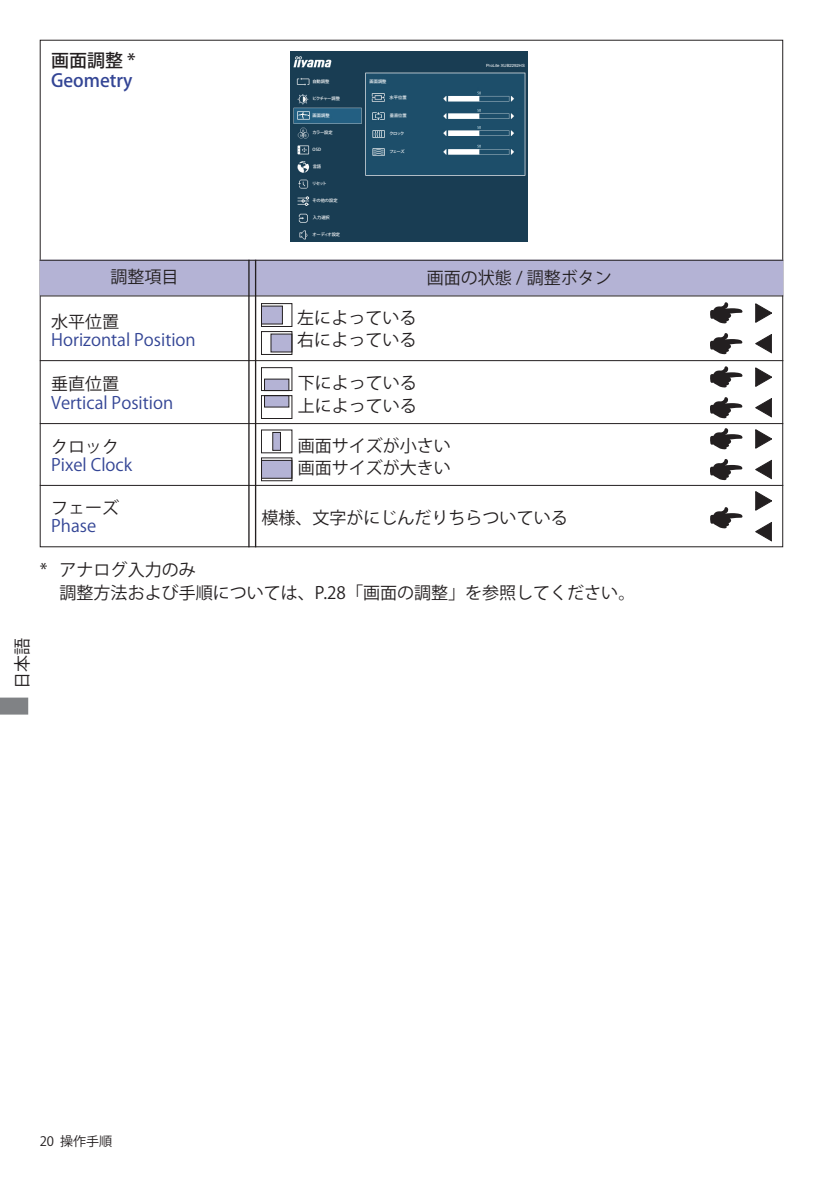
<style>
.page{position:relative;width:840px;height:1191px;background:#fff}
.page>*{position:absolute;margin:0;border:0;box-sizing:border-box;transform-origin:0 0}
.t1{font:500 18px "Koz Go Pro";color:#334595}
.t2{font:500 18px "Koz Go Pro";color:#231f20}
.t3{font:17px/22.6px "Koz Go Pro";color:#231f20}
.t4{font:17px "Koz Go Pro";color:#334595}
.t5{font:13px "Koz Go Pro";color:#231f20}
.t6{font:500 4.2px "Koz Go Pro";letter-spacing:-.01em;color:#fff}
.t7{font:4.2px "Arial";color:#fff}
.t8{font:500 4.2px "Koz Go Pro";letter-spacing:-.11em;color:#fff}
.t9{font:500 4.2px "Koz Go Pro";letter-spacing:-.055em;color:#fff}
</style>
<div class="page">
<svg style="left:0;top:697px;width:28px;height:17px"></svg>
<svg style="left:710px;top:302px;width:32px;height:21px"></svg>
<svg style="left:755px;top:334px;width:16px;height:19px"></svg>
<svg style="left:755px;top:303px;width:16px;height:20px"></svg>
<svg style="left:710px;top:333px;width:32px;height:21px"></svg>
<svg style="left:710px;top:366px;width:32px;height:21px"></svg>
<svg style="left:755px;top:398px;width:16px;height:19px"></svg>
<svg style="left:755px;top:367px;width:16px;height:20px"></svg>
<svg style="left:710px;top:397px;width:32px;height:21px"></svg>
<svg style="left:710px;top:428px;width:32px;height:21px"></svg>
<svg style="left:755px;top:460px;width:16px;height:19px"></svg>
<svg style="left:755px;top:429px;width:16px;height:20px"></svg>
<svg style="left:710px;top:459px;width:32px;height:21px"></svg>
<svg style="left:710px;top:507px;width:32px;height:21px"></svg>
<svg style="left:755px;top:522px;width:16px;height:19px"></svg>
<svg style="left:755px;top:491px;width:16px;height:20px"></svg>
<div style="left:261px;top:306px;width:21px;height:18px;background:#b4b3d5"></div>
<div style="left:261px;top:303px;width:31px;height:24px;border:1px solid #231f20"></div>
<div style="left:271px;top:334px;width:21px;height:18px;background:#b4b3d5"></div>
<div style="left:261px;top:331px;width:31px;height:24px;border:1px solid #231f20"></div>
<svg style="left:261px;top:367px;width:31px;height:52px"></svg>
<div style="left:272px;top:432px;width:8px;height:18px;background:#b4b3d5"></div>
<div style="left:272px;top:432px;width:8px;height:18px;border:1px solid #231f20"></div>
<div style="left:261px;top:460px;width:31px;height:18px;background:#b4b3d5"></div>
<div style="left:261px;top:460px;width:31px;height:18px;border:1px solid #231f20"></div>
<div style="left:261px;top:457px;width:31px;height:24px;border:1px solid #231f20"></div>
<hr style="left:40px;top:360px;width:742px;height:1px;background:#231f20">
<hr style="left:40px;top:423px;width:742px;height:1px;background:#231f20">
<hr style="left:40px;top:485px;width:742px;height:1px;background:#231f20">
<div style="left:40px;top:260px;width:742px;height:35px;background:#b4b3d5"></div>
<hr style="left:40px;top:295px;width:742px;height:1px;background:#231f20">
<hr style="left:40px;top:260px;width:742px;height:1px;background:#231f20">
<hr style="left:248px;top:260px;width:1px;height:287px;background:#231f20">
<hr style="left:255px;top:260px;width:1px;height:287px;background:#231f20">
<img style="left:290px;top:51px;width:237px;height:191px">
<p class="t2" style="left:51px;top:49px;width:86px">画面調整 *</p>
<p class="t1" style="left:51px;top:69px;width:83px">Geometry</p>
<p class="t6" style="left:312px;top:79px;width:18px">自動調整</p>
<p class="t8" style="left:312px;top:96px;width:29px">ピクチャー調整</p>
<p class="t6" style="left:312px;top:113px;width:19px">画面調整</p>
<p class="t6" style="left:312px;top:130px;width:22px">カラー設定</p>
<p class="t6" style="left:312px;top:164px;width:10px">言語</p>
<p class="t6" style="left:312px;top:180px;width:16px">リセット</p>
<p class="t6" style="left:312px;top:197px;width:27px">その他の設定</p>
<p class="t6" style="left:312px;top:214px;width:19px">入力選択</p>
<p class="t9" style="left:312px;top:231px;width:29px">オーディオ設定</p>
<p class="t6" style="left:312px;top:147px;width:10px">OSD</p>
<p class="t6" style="left:369px;top:79px;width:19px">画面調整</p>
<p class="t6" style="left:389px;top:95px;width:19px">水平位置</p>
<p class="t6" style="left:389px;top:113px;width:19px">垂直位置</p>
<p class="t6" style="left:389px;top:131px;width:16px">クロック</p>
<p class="t6" style="left:389px;top:149px;width:17px">フェーズ</p>
<p class="t7" style="left:486px;top:63px;width:40px">ProLite XUB2292HS</p>
<p class="t3" style="left:110px;top:266px;width:69px">調整項目</p>
<p class="t3" style="left:426px;top:267px;width:186px">画面の状態 / 調整ボタン</p>
<p class="t3" style="left:51px;top:310px;width:70px">水平位置</p>
<p class="t4" style="left:51px;top:329px;width:146px">Horizontal Position</p>
<p class="t3" style="left:51px;top:373px;width:70px">垂直位置</p>
<p class="t4" style="left:51px;top:391px;width:123px">Vertical Position</p>
<p class="t3" style="left:51px;top:436px;width:70px">クロック</p>
<p class="t4" style="left:51px;top:454px;width:83px">Pixel Clock</p>
<p class="t3" style="left:51px;top:497px;width:70px">フェーズ</p>
<p class="t4" style="left:51px;top:515px;width:46px">Phase</p>
<p class="t3" style="left:297px;top:306px;width:120px">左によっている右によっている</p>
<p class="t3" style="left:297px;top:372px;width:120px">下によっている上によっている</p>
<p class="t3" style="left:297px;top:434px;width:154px">画面サイズが小さい画面サイズが大きい</p>
<p class="t3" style="left:261px;top:507px;width:307px">模様、文字がにじんだりちらついている</p>
<p class="t3" style="left:60px;top:559px;width:577px;text-indent:-20px">* アナログ入力のみ<br>調整方法および手順については、P.28「画面の調整」を参照してください。</p>
<p class="t3" style="left:11px;top:689px;width:52px;rotate:-90deg">日本語</p>
<p class="t5" style="left:40px;top:1132px;width:74px">20 操作手順</p>
</div>
